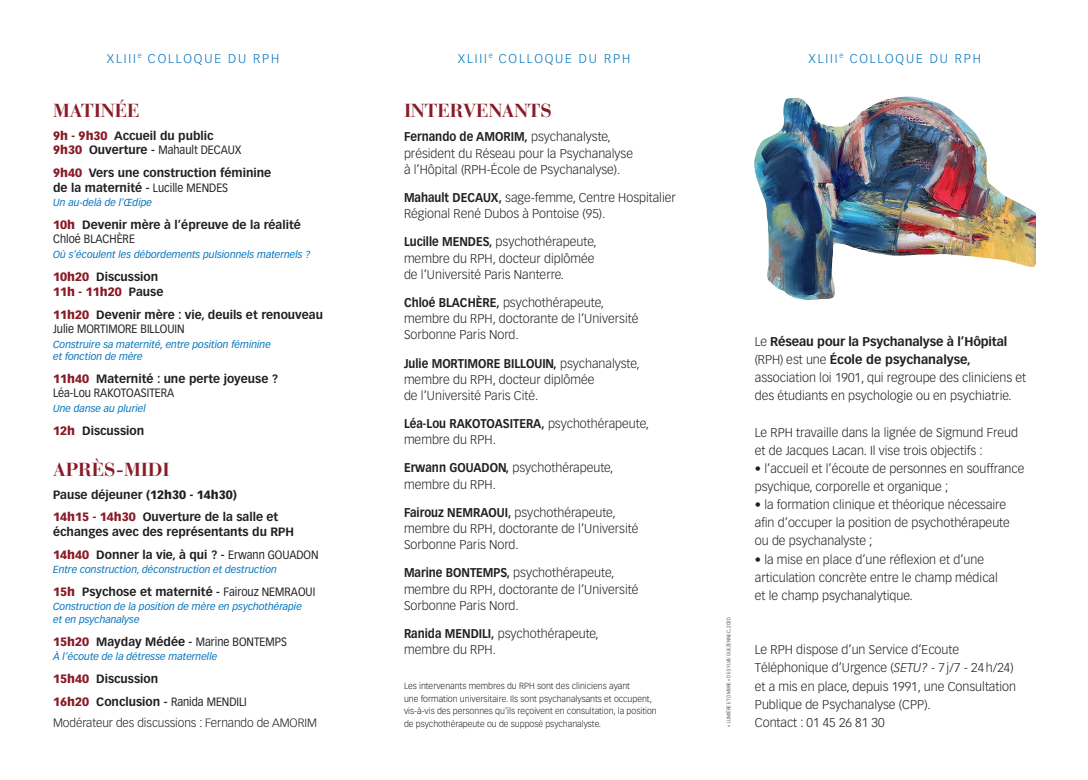
<style>
.page{position:relative;width:1088px;height:780px;background:#fff}
.page>*{position:absolute;margin:0;border:0;box-sizing:border-box;transform-origin:0 0}
.t1{font:700 18.75px "Bauer Bodoni Std";color:#881b26}
.t2{font:300 12.5px/16.2px "Vectora LH";color:#231f20}
.t3{font:300 12.5px "Vectora LH";letter-spacing:.15em;color:#0072bc}
.t4{font:700 12.5px "Vectora LH";color:#231f20;scale:.9 1}
.t5{font:700 11.88px/14.4px "Vectora LH";color:#231f20}
.t6{font:300 11.88px "Vectora LH";letter-spacing:-.005em;color:#231f20}
.t7{font:11.88px "Vectora LH";color:#231f20;scale:.9 1}
.t8{font:italic 10px/12.5px "Vectora LH";color:#0072bc}
.t9{font:300 8.75px/12.5px "Vectora LH";color:#231f20}
.t10{font:300 5px "Vectora LH";color:#231f20;scale:.96 1}
.s1{font-weight:900;color:#881b26}
.s2{font-weight:400}
.s3{font-weight:900}
.s4{font-weight:700}
.s5{font-style:italic}
</style>
<div class="page">
<img style="left:755px;top:96px;width:280px;height:204px">
<p class="t3" style="left:107px;top:51px;width:174px">XLIII<sup>e</sup> COLLOQUE DU RPH</p>
<p class="t3" style="left:458px;top:51px;width:174px">XLIII<sup>e</sup> COLLOQUE DU RPH</p>
<p class="t3" style="left:808px;top:51px;width:174px">XLIII<sup>e</sup> COLLOQUE DU RPH</p>
<h1 class="t1" style="left:53px;top:99px;width:88px">MATINÉE</h1>
<h1 class="t1" style="left:404px;top:99px;width:13px">INTER</h1>
<h1 class="t1" style="left:463px;top:99px;width:27px">VENANTS</h1>
<p class="t5" style="left:53px;top:129px;width:190px"><span class="s1">9h - 9h30</span> Accueil du public<br><span class="s1">9h30</span> Ouverture - <span class="s2">Mahault DECAUX</span></p>
<p class="t5" style="left:53px;top:166px;width:220px"><span class="s1">9h40</span> Vers une construction féminine de la maternité - <span class="s2">Lucille Mendes</span></p>
<p class="t8" style="left:53px;top:196px;width:100px">Un au-delà de l’Œdipe</p>
<p class="t5" style="left:53px;top:217px;width:249px"><span class="s1">10h</span> Devenir mère à l’épreuve de la réalité<br><span class="s2">Chloé BLACHÈRE</span></p>
<p class="t8" style="left:53px;top:248px;width:259px">Où s’écoulent les débordements pulsionnels maternels ?</p>
<p class="t5" style="left:53px;top:269px;width:112px;line-height:15px"><span class="s1">10h20</span> Discussion<br><span class="s1">11h - 11h20</span> Pause</p>
<p class="t5" style="left:53px;top:307px;width:271px"><span class="s1">11h20</span> Devenir mère : vie, deuils et renouveau<br><span class="s2">Julie MORTIMORE BILLOUIN</span></p>
<p class="t8" style="left:53px;top:338px;width:219px">Construire sa maternité, entre position féminine et fonction de mère</p>
<p class="t5" style="left:53px;top:371px;width:227px"><span class="s1">11h40</span> Maternité : une perte joyeuse ?<br><span class="s2">Léa-Lou RAKOTOASITERA</span></p>
<p class="t8" style="left:53px;top:402px;width:94px">Une danse au pluriel</p>
<p class="t5" style="left:53px;top:423px;width:93px"><span class="s1">12h</span> Discussion</p>
<h1 class="t1" style="left:53px;top:458px;width:118px">APRÈS-MIDI</h1>
<p class="t5" style="left:53px;top:483px;width:227px;line-height:22.9px">Pause déjeuner <span class="s3">(12h30 - 14h30)<br></span><span class="s1">14h15 - 14h30</span> Ouverture de la salle et</p>
<p class="t5" style="left:53px;top:520px;width:265px;line-height:22.9px">échanges avec des représentants du RPH<br><span class="s1">14h40</span> Donner la vie, à qui ? - <span class="s2">Erwann GOUADON</span></p>
<p class="t8" style="left:53px;top:563px;width:225px">Entre construction, déconstruction et destruction</p>
<p class="t5" style="left:53px;top:584px;width:264px"><span class="s1">15h</span> Psychose et maternité - <span class="s2">Fairouz N EMRAOUI</span></p>
<p class="t8" style="left:53px;top:600px;width:250px">Construction de la position de mère en psychothérapie et en psychanalyse</p>
<p class="t7" style="left:53px;top:634px;width:260px"><span class="s1">15h20</span> <span class="s4">Mayday Médée -</span> Marine BONTEMPS</p>
<p class="t8" style="left:53px;top:650px;width:166px">À l’écoute de la détresse maternelle</p>
<p class="t5" style="left:53px;top:667px;width:195px;line-height:22.9px"><span class="s1">15h40</span> Discussion<br><span class="s1">16h20</span> Conclusion - <span class="s2">Ranida MEN DILI</span></p>
<p class="t6" style="left:53px;top:716px;width:265px">Modérateur des discussions : Fernando de AMORIM</p>
<p class="t2" style="left:404px;top:129px;width:231px"><span class="s4">Fernando de Amorim,</span> psychanalyste, président du Réseau pour la Psychanalyse à l’Hôpital (RPH-École de Psychanalyse).</p>
<p class="t2" style="left:404px;top:189px;width:273px"><span class="s4">Mahault Decaux,</span> sage-femme, Centre Hospitalier<br>Régional René Dubos à Pontoise (95).</p>
<p class="t4" style="left:404px;top:234px;width:53px">Lucille Men</p>
<p class="t2" style="left:404px;top:234px;width:194px;text-indent:64px"><span class="s4">des,</span> psychothérapeute, membre du RPH, docteur diplômée de l’Université Paris Nanterre.</p>
<p class="t2" style="left:404px;top:294px;width:236px"><span class="s4">Chloé Blachère,</span> psychothérapeute, membre du RPH, doctorante de l’Université<br>Sorbonne Paris Nord.</p>
<p class="t2" style="left:404px;top:355px;width:237px"><span class="s4">Julie Mortimore Billouin,</span> psychanalyste, membre du RPH, docteur diplômée<br>de l’Université Paris Cité.</p>
<p class="t2" style="left:404px;top:415px;width:246px"><span class="s4">Léa-Lou Rakotoasite ra,</span> psychothérapeute, membre du RPH.</p>
<p class="t2" style="left:404px;top:460px;width:211px"><span class="s4">Erwann Gouadon,</span> psychothérapeute, membre du RPH.</p>
<p class="t2" style="left:404px;top:504px;width:236px"><span class="s4">Fairouz Nemraoui,</span> psychothérapeute, membre du RPH, doctorante de l’Université<br>Sorbonne Paris Nord.</p>
<p class="t4" style="left:404px;top:565px;width:64px">Marine Bonte</p>
<p class="t2" style="left:404px;top:565px;width:236px;text-indent:79px"><span class="s4">mps,</span> psychothérapeute, membre du RPH, doctorante de l’Université<br>Sorbonne Paris Nord.</p>
<p class="t4" style="left:404px;top:625px;width:56px">Ranida Men</p>
<p class="t2" style="left:404px;top:625px;width:196px;text-indent:67px"><span class="s4">dili,</span> psychothérapeute, membre du RPH.</p>
<p class="t9" style="left:404px;top:679px;width:254px">Les intervenants membres du RPH sont des cliniciens ayant<br>une formation universitaire. Ils sont psychanalysants et occupent, vis-à-vis des personnes qu’ils reçoivent en consultation, la position de psychothérapeute ou de supposé psychanalyste.</p>
<p class="t10" style="left:726px;top:726px;width:115px;rotate:-90deg">« Lumi ère et ombre » de Sylvie Guezennec, 2020</p>
<p class="t2" style="left:755px;top:332px;width:273px;line-height:18.1px">Le <span class="s4">Réseau pour la Psychanalyse à l’Hôpital </span>(RPH) est une <span class="s4">école de psychanalyse, </span>association loi 1901, qui regroupe des cliniciens et des étudiants en psychologie ou en psychiatrie.</p>
<p class="t2" style="left:755px;top:423px;width:265px;line-height:18.1px">Le RPH travaille dans la lignée de Sigmund Freud et de Jacques Lacan. Il vise trois objectifs :</p>
<p class="t2" style="left:755px;top:459px;width:271px;line-height:18.1px">• l’accueil et l’écoute de personnes en souffrance psychique, corporelle et organique ;</p>
<p class="t2" style="left:755px;top:496px;width:257px;line-height:18.1px">• la formation clinique et théorique nécessaire afin d’occuper la position de psychothérapeute ou de psychanalyste ;</p>
<p class="t2" style="left:755px;top:550px;width:244px;line-height:18.1px">• la mise en place d’une réflexion et d’une articulation concrète entre le champ médical et le champ psychanalytique.</p>
<p class="t2" style="left:755px;top:641px;width:263px;line-height:18.1px">Le RPH dispose d’un Service d’Ecoute Téléphonique d’Urgence (<span class="s5">SETU?</span> - 7j/7 - 24h/24) et a mis en place, depuis 1991, une Consultation Publique de Psychanalyse (CPP).<br>Contact : 01 45 26 81 30</p>
</div>
